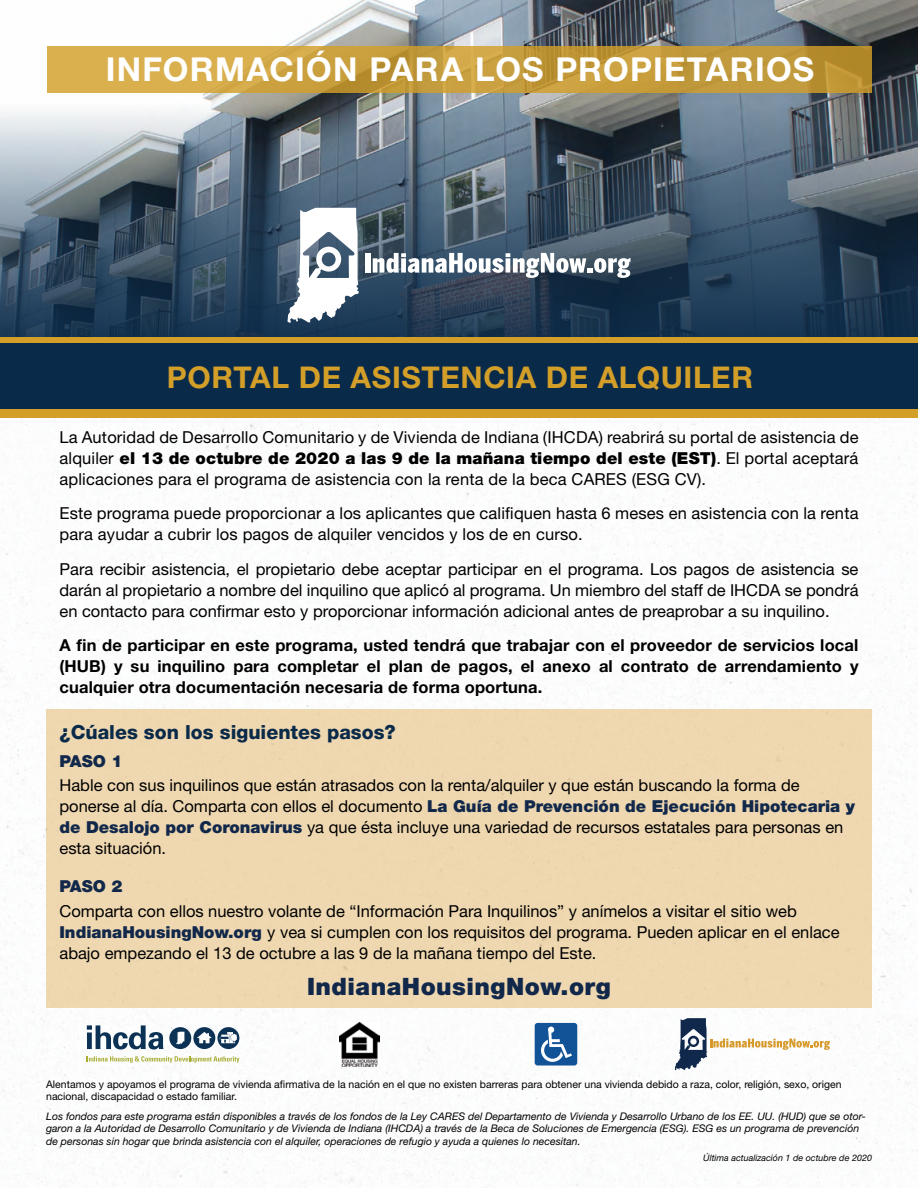
<style>
.page{position:relative;width:918px;height:1188px;background:#fff}
.page>*{position:absolute;margin:0;border:0;box-sizing:border-box;transform-origin:0 0}
.t1{font:700 33px "Helvetica Neue LT Std";letter-spacing:.04em;color:#fff}
.t2{font:700 30px "Helvetica Neue LT Std";letter-spacing:.02em;color:#d39f29}
.t3{font:900 24px "Helvetica Neue LT Std";letter-spacing:.02em;color:#12284b}
.t4{font:800 19.5px "Helvetica Neue LT Std";color:#0a2a49}
.t5{font:16.5px/21px "Helvetica Neue LT Std";color:#000}
.t6{font:700 16.5px/21px "Helvetica Neue LT Std";letter-spacing:.01em;color:#000;text-align:justify}
.t7{font:900 16.5px "Helvetica Neue LT Std";color:#12284b}
.t8{font:italic 10.5px/12.6px "Helvetica Neue LT Std";color:#000}
.t9{font:10.5px/12.6px "Helvetica Neue LT Std";color:#000}
.t10{font:italic 9px "Helvetica Neue LT Std";color:#000}
.s1{font-weight:900}
.s2{font-weight:900;color:#12284b}
</style>
<div class="page">
<img style="left:0;top:418px;width:918px;height:769px">
<div style="left:46px;top:710px;width:826px;height:298px;background:#efd8b0"></div>
<svg style="left:0;top:0;width:918px;height:337px;background:#5f707e"></svg>
<div style="left:0;top:337px;width:918px;height:81px;background:#d39f29"></div>
<div style="left:0;top:344px;width:918px;height:65px;background:#0a2a49"></div>
<svg style="left:87px;top:1056px;width:152px;height:7px"></svg>
<svg style="left:169px;top:1027px;width:70px;height:22px"></svg>
<svg style="left:87px;top:1025px;width:76px;height:24px"></svg>
<img style="left:339px;top:1022px;width:41px;height:44px">
<svg style="left:675px;top:1018px;width:155px;height:52px"></svg>
<div style="left:535px;top:1023px;width:42px;height:43px;background:#125296;border-radius:3px"></div>
<svg style="left:541px;top:1027px;width:31px;height:35px"></svg>
<svg style="left:47px;top:46px;width:824px;height:47px;background:#c99f3f"></svg>
<div style="left:365px;top:253px;width:5px;height:20px;background:#fff"></div>
<svg style="left:373px;top:253px;width:258px;height:25px"></svg>
<svg style="left:287px;top:208px;width:72px;height:115px"></svg>
<h1 class="t1" style="left:106px;top:49px;width:710px">INFORMACIÓN PARA LOS PROPIETARIOS</h1>
<h2 class="t2" style="left:167px;top:359px;width:588px">PORTAL DE ASISTENCIA DE ALQUILER</h2>
<p class="t5" style="left:59px;top:426px;width:801px;text-align:justify">La Autoridad de Desarrollo Comunitario y de Vivienda de Indiana (IHCDA) reabrirá su portal de asistencia de alquiler <span class="s1">el 13 de octubre de 2020 a las 9 de la mañana tiempo del este (EST)</span>. El portal aceptará aplicaciones para el programa de asistencia con la renta de la beca CARES (ESG CV).</p>
<p class="t5" style="left:59px;top:502px;width:801px">Este programa puede proporcionar a los aplicantes que califiquen hasta 6 meses en asistencia con la renta para ayudar a cubrir los pagos de alquiler vencidos y los de en curso.</p>
<p class="t5" style="left:59px;top:558px;width:801px;text-align:justify">Para recibir asistencia, el propietario debe aceptar participar en el programa. Los pagos de asistencia se darán al propietario a nombre del inquilino que aplicó al programa. Un miembro del staff de IHCDA se pondrá en contacto para confirmar esto y proporcionar información adicional antes de preaprobar a su inquilino.</p>
<p class="t6" style="left:59px;top:634px;width:801px">A fin de participar en este programa, usted tendrá que trabajar con el proveedor de servicios local (HUB) y su inquilino para completar el plan de pagos, el anexo al contrato de arrendamiento y cualquier otra documentación necesaria de forma oportuna.</p>
<p class="t4" style="left:59px;top:720px;width:338px">¿Cúales son los siguientes pasos?</p>
<p class="t7" style="left:59px;top:751px;width:64px">PASO 1</p>
<p class="t5" style="left:59px;top:775px;width:797px">Hable con sus inquilinos que están atrasados con la renta/alquiler y que están buscando la forma de ponerse al día. Comparta con ellos el documento <span class="s2">La Guía de Prevención de Ejecución Hipotecaria y de Desalojo por Coronavirus</span> ya que ésta incluye una variedad de recursos estatales para personas en esta situación.</p>
<p class="t7" style="left:59px;top:877px;width:64px">PASO 2</p>
<p class="t5" style="left:59px;top:900px;width:782px">Comparta con ellos nuestro volante de “Información Para Inquilinos” y anímelos a visitar el sitio web<br><span class="s2">IndianaHousingNow.org</span> y vea si cumplen con los requisitos del programa. Pueden aplicar en el enlace abajo empezando el 13 de octubre a las 9 de la mañana tiempo del Este.</p>
<h3 class="t3" style="left:307px;top:972px;width:305px">IndianaHousingNow.org</h3>
<p class="t9" style="left:46px;top:1078px;width:797px">Alentamos y apoyamos el programa de vivienda afirmativa de la nación en el que no existen barreras para obtener una vivienda debido a raza, color, religión, sexo, origen nacional, discapacidad o estado familiar.</p>
<p class="t8" style="left:46px;top:1110px;width:821px">Los fondos para este programa están disponibles a través de los fondos de la Ley CARES del Departamento de Vivienda y Desarrollo Urbano de los EE. UU. (HUD) que se otor&shy;garon a la Autoridad de Desarrollo Comunitario y de Vivienda de Indiana (IHCDA) a través de la Beca de Soluciones de Emergencia (ESG). ESG es un programa de prevención de personas sin hogar que brinda asistencia con el alquiler, operaciones de refugio y ayuda a quienes lo necesitan.</p>
<p class="t10" style="left:703px;top:1152px;width:170px">Última actualización 1 de octubre de 2020</p>
</div>
